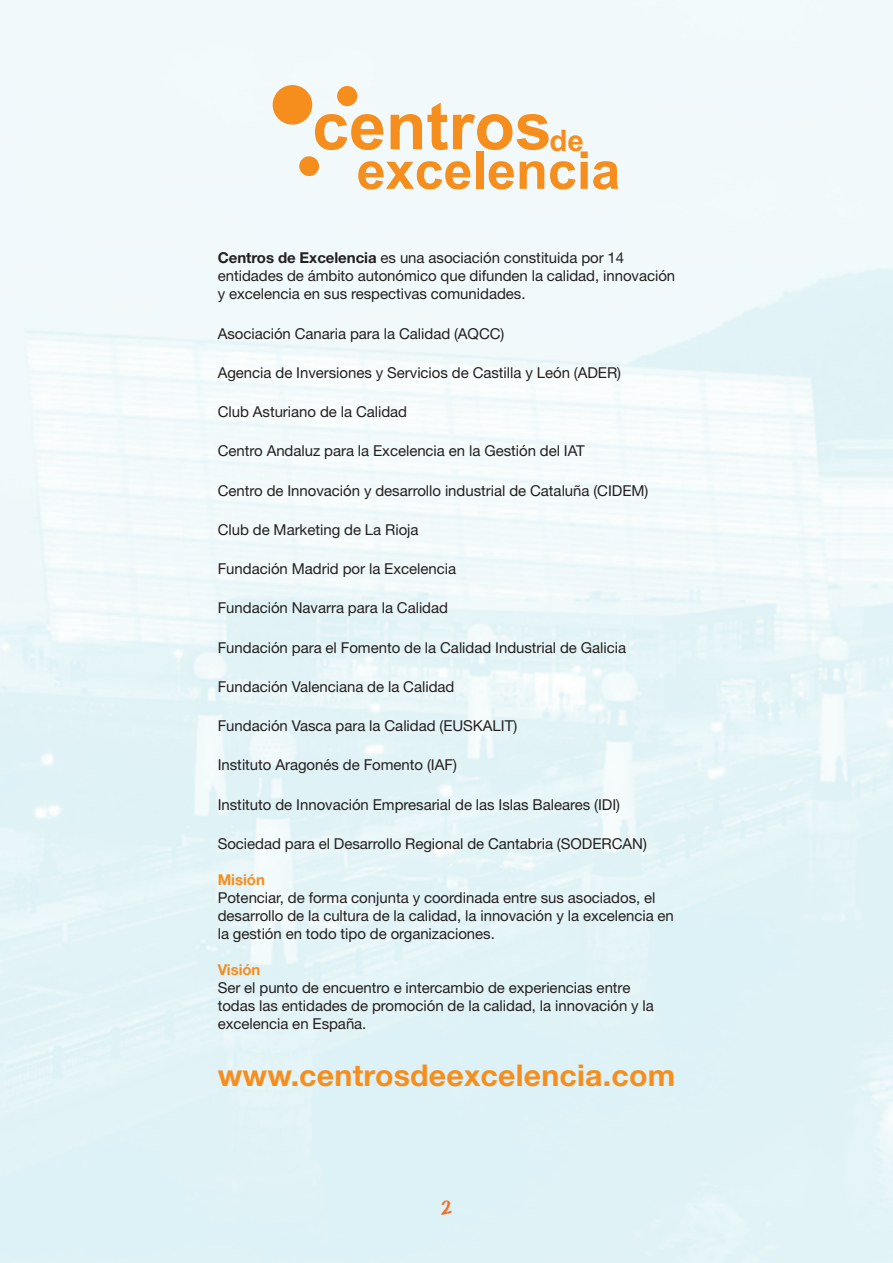
<style>
.page{position:relative;width:893px;height:1263px;background:#fff}
.page>*{position:absolute;margin:0;border:0;box-sizing:border-box;transform-origin:0 0}
.t1{font:700 66.3px "Arial";color:#f68e1e}
.t2{font:700 52.05px "Arial";color:#f68e1e}
.t3{font:700 30px "Helvetica Neue";letter-spacing:.005em;color:#f68e1e}
.t4{font:700 29.7px "Arial";color:#f68e1e}
.t5{font:21px "Eraser Dust";color:#f36c21}
.t6{font:15px/18px "Helvetica Neue";letter-spacing:-.005em;color:#231f20}
.t7{font:700 15px "Helvetica Neue";letter-spacing:-.005em;color:#f68e1e}
.s1{font-weight:700}
</style>
<div class="page">
<img style="left:0;top:0;width:893px;height:1263px">
<div style="left:273px;top:85px;width:39px;height:40px;background:#f68e1e;border-radius:50%"></div>
<div style="left:337px;top:86px;width:20px;height:20px;background:#f68e1e;border-radius:50%"></div>
<div style="left:299px;top:156px;width:20px;height:20px;background:#f68e1e;border-radius:50%"></div>
<h1 class="t1" style="left:312px;top:88px;width:241px">centros</h1>
<h2 class="t2" style="left:357px;top:140px;width:265px">excelencia</h2>
<h3 class="t4" style="left:549px;top:123px;width:36px">de</h3>
<p class="t6" style="left:218px;top:250px;width:459px"><span class="s1">Centros de Excelencia</span> es una asociación constituida por 14 entidades de ámbito autonómico que difunden la calidad, innovación y excelencia en sus respectivas comunidades.</p>
<p class="t6" style="left:218px;top:326px;width:288px">Asociación Canaria para la Calidad (AQCC)</p>
<p class="t6" style="left:218px;top:365px;width:405px">Agencia de Inversiones y Servicios de Castilla y León (ADER)</p>
<p class="t6" style="left:218px;top:404px;width:191px">Club Asturiano de la Calidad</p>
<p class="t6" style="left:218px;top:443px;width:368px">Centro Andaluz para la Excelencia en la Gestión del IAT</p>
<p class="t6" style="left:218px;top:483px;width:432px">Centro de Innovación y desarrollo industrial de Cataluña (CIDEM)</p>
<p class="t6" style="left:218px;top:522px;width:202px">Club de Marketing de La Rioja</p>
<p class="t6" style="left:218px;top:561px;width:240px">Fundación Madrid por la Excelencia</p>
<p class="t6" style="left:218px;top:600px;width:232px">Fundación Navarra para la Calidad</p>
<p class="t6" style="left:218px;top:640px;width:410px">Fundación para el Fomento de la Calidad Industrial de Galicia</p>
<p class="t6" style="left:218px;top:679px;width:238px">Fundación Valenciana de la Calidad</p>
<p class="t6" style="left:218px;top:718px;width:301px">Fundación Vasca para la Calidad (EUSKALIT)</p>
<p class="t6" style="left:218px;top:758px;width:241px">Instituto Aragonés de Fomento (IAF)</p>
<p class="t6" style="left:218px;top:797px;width:404px">Instituto de Innovación Empresarial de las Islas Baleares (IDI)</p>
<p class="t6" style="left:218px;top:836px;width:431px">Sociedad para el Desarrollo Regional de Cantabria (SODERCAN)</p>
<p class="t7" style="left:218px;top:874px;width:49px">Misión</p>
<p class="t6" style="left:218px;top:890px;width:458px">Potenciar, de forma conjunta y coordinada entre sus asociados, el desarrollo de la cultura de la calidad, la innovación y la excelencia en la gestión en todo tipo de organizaciones.</p>
<p class="t7" style="left:218px;top:964px;width:44px">Visión</p>
<p class="t6" style="left:218px;top:980px;width:438px">Ser el punto de encuentro e intercambio de experiencias entre todas las entidades de promoción de la calidad, la innovación y la excelencia en España.</p>
<h3 class="t3" style="left:218px;top:1065px;width:459px">www.centrosdeexcelencia.com</h3>
<h3 class="t5" style="left:441px;top:1192px;width:13px">2</h3>
</div>
